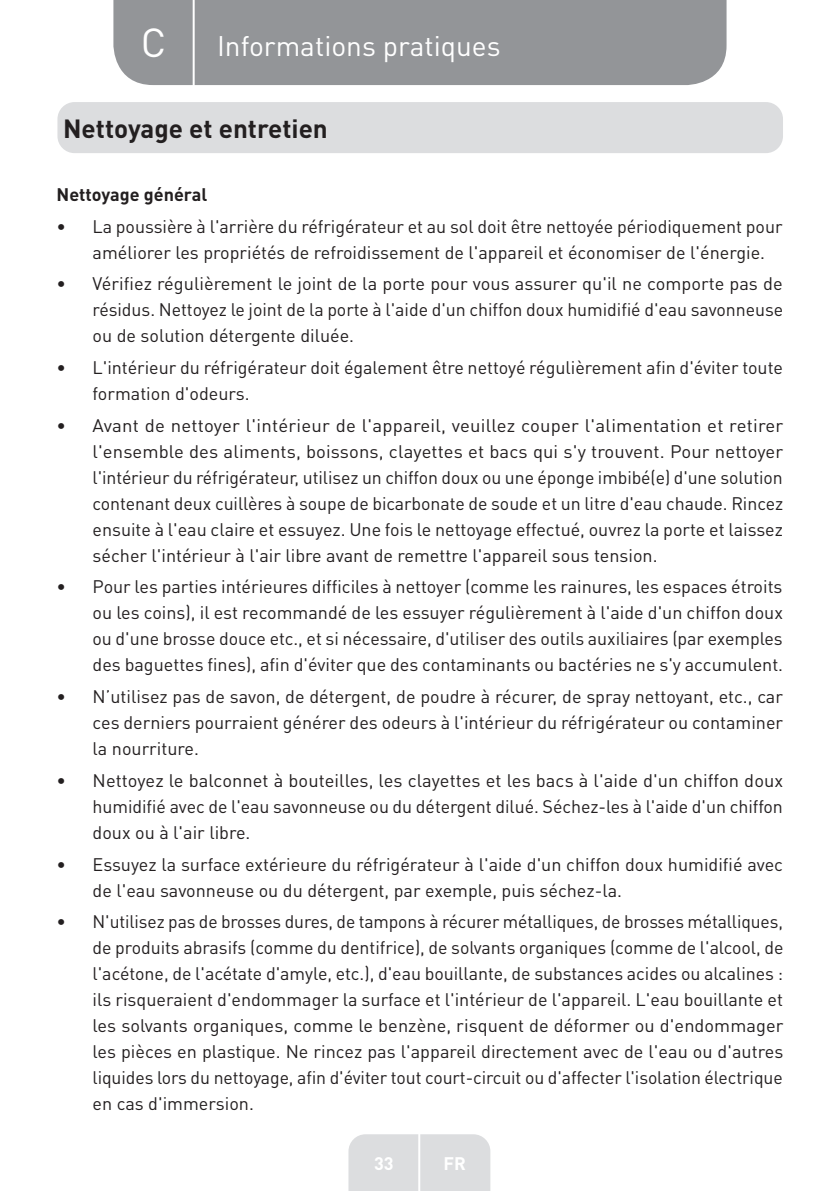
<style>
.page{position:relative;width:840px;height:1191px;background:#fff}
.page>*{position:absolute;margin:0;border:0;box-sizing:border-box;transform-origin:0 0}
.t1{font:40px "DIN Pro";color:#fff}
.t2{font:28px "DIN Pro";color:#fff}
.t3{font:700 26px "DIN Pro";color:#231f20}
.t4{font:18px/26px "DIN Pro";color:#231f20;text-align:justify}
.t5{font:700 18px "DIN Pro";color:#231f20}
.t6{font:700 18px "DIN Pro";color:#fff}
</style>
<div class="page">
<div style="left:113px;top:0;width:613px;height:85px;background:#939598"></div>
<div style="left:348px;top:1134px;width:142px;height:57px;background:#dcdddf"></div>
<hr style="left:418px;top:1111px;width:2px;height:80px;background:#fff">
<hr style="left:192px;top:0;width:2px;height:88px;background:#fff">
<div style="left:57px;top:102px;width:725px;height:51px;background:#dcdddf;border-radius:17px"></div>
<h1 class="t1" style="left:141px;top:15px;width:27px">C</h1>
<h2 class="t2" style="left:217px;top:27px;width:285px">Informations pratiques</h2>
<h3 class="t3" style="left:63px;top:110px;width:266px">Nettoyage et entretien</h3>
<p class="t5" style="left:56px;top:182px;width:152px">Nettoyage général</p>
<p class="t4" style="left:92px;top:212px;width:691px;text-indent:-36px">• La poussière à l'arrière du réfrigérateur et au sol doit être nettoyée périodiquement pour améliorer les propriétés de refroidissement de l'appareil et économiser de l'énergie.</p>
<p class="t4" style="left:92px;top:270px;width:692px;text-indent:-36px">• Vérifiez régulièrement le joint de la porte pour vous assurer qu'il ne comporte pas de résidus. Nettoyez le joint de la porte à l'aide d'un chiffon doux humidifié d'eau savonneuse ou de solution détergente diluée.</p>
<p class="t4" style="left:92px;top:354px;width:691px;text-indent:-36px">• L'intérieur du réfrigérateur doit également être nettoyé régulièrement afin d'éviter toute formation d'odeurs.</p>
<p class="t4" style="left:92px;top:411px;width:692px;text-indent:-36px">• Avant de nettoyer l'intérieur de l'appareil, veuillez couper l'alimentation et retirer l'ensemble des aliments, boissons, clayettes et bacs qui s'y trouvent. Pour nettoyer l'intérieur du réfrigérateur, utilisez un chiffon doux ou une éponge imbibé(e) d'une solution contenant deux cuillères à soupe de bicarbonate de soude et un litre d'eau chaude. Rincez ensuite à l'eau claire et essuyez. Une fois le nettoyage effectué, ouvrez la porte et laissez sécher l'intérieur à l'air libre avant de remettre l'appareil sous tension.</p>
<p class="t4" style="left:92px;top:573px;width:691px;text-indent:-36px">• Pour les parties intérieures difficiles à nettoyer (comme les rainures, les espaces étroits ou les coins), il est recommandé de les essuyer régulièrement à l'aide d'un chiffon doux ou d'une brosse douce etc., et si nécessaire, d'utiliser des outils auxiliaires (par exemples des baguettes fines), afin d'éviter que des contaminants ou bactéries ne s'y accumulent.</p>
<p class="t4" style="left:92px;top:683px;width:691px;text-indent:-36px">• N’utilisez pas de savon, de détergent, de poudre à récurer, de spray nettoyant, etc., car ces derniers pourraient générer des odeurs à l'intérieur du réfrigérateur ou contaminer la nourriture.</p>
<p class="t4" style="left:92px;top:766px;width:691px;text-indent:-36px">• Nettoyez le balconnet à bouteilles, les clayettes et les bacs à l'aide d'un chiffon doux humidifié avec de l'eau savonneuse ou du détergent dilué. Séchez-les à l'aide d'un chiffon doux ou à l'air libre.</p>
<p class="t4" style="left:92px;top:850px;width:691px;text-indent:-36px">• Essuyez la surface extérieure du réfrigérateur à l'aide d'un chiffon doux humidifié avec de l'eau savonneuse ou du détergent, par exemple, puis séchez-la.</p>
<p class="t4" style="left:92px;top:908px;width:692px;text-indent:-36px">• N'utilisez pas de brosses dures, de tampons à récurer métalliques, de brosses métalliques, de produits abrasifs (comme du dentifrice), de solvants organiques (comme de l'alcool, de l'acétone, de l'acétate d'amyle, etc.), d'eau bouillante, de substances acides ou alcalines : ils risqueraient d'endommager la surface et l'intérieur de l'appareil. L'eau bouillante et les solvants organiques, comme le benzène, risquent de déformer ou d'endommager les pièces en plastique. Ne rincez pas l'appareil directement avec de l'eau ou d'autres liquides lors du nettoyage, afin d'éviter tout court-circuit ou d'affecter l'isolation électrique en cas d'immersion.</p>
<p class="t6" style="left:374px;top:1150px;width:21px">33</p>
<p class="t6" style="left:443px;top:1150px;width:24px">FR</p>
</div>
